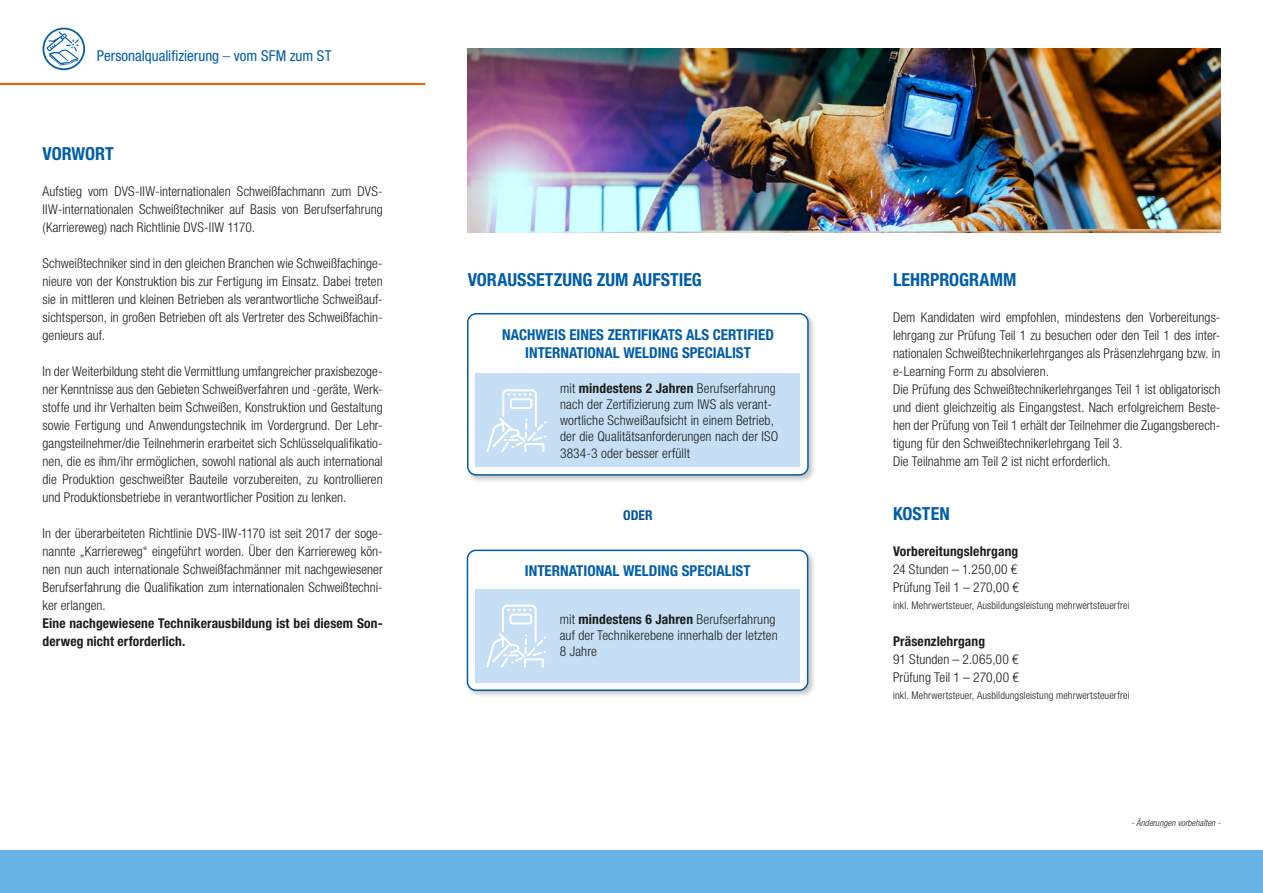
<style>
.page{position:relative;width:1263px;height:893px;background:#fff}
.page>*{position:absolute;margin:0;border:0;box-sizing:border-box;transform-origin:0 0}
.t1{font:700 condensed 18px "Helvetica Neue LT Std";color:#005da9}
.t2{font:700 condensed 15px/18px "Helvetica Neue LT Std";color:#005da9;text-align:center}
.t3{font:condensed 15px "Helvetica Neue LT Std";color:#005da9}
.t4{font:300 condensed 13.5px/18px "Helvetica Neue LT Std";letter-spacing:.005em;color:#1d1d1b}
.t5{font:700 condensed 13.5px/18px "Helvetica Neue LT Std";letter-spacing:.01em;color:#1d1d1b}
.t6{font:700 condensed 13.5px "Helvetica Neue LT Std";color:#004f9f}
.t7{font:300 condensed 10.5px "Helvetica Neue LT Std";letter-spacing:.01em;color:#1d1d1b}
.t8{font:italic 300 condensed 9px "Helvetica Neue LT Std";letter-spacing:.01em;color:#1d1d1b}
.s1{font-weight:300}
.s2{font-weight:700}
</style>
<div class="page">
<div style="left:43px;top:28px;width:42px;height:42px;border:2px solid #005da9;border-radius:50%"></div>
<svg style="left:47px;top:31px;width:32px;height:35px"></svg>
<div style="left:0;top:850px;width:1263px;height:43px;background:#68b5e5"></div>
<img style="left:468px;top:49px;width:752px;height:183px">
<hr style="left:0;top:83px;width:425px;height:2px;background:#ec6708">
<div style="left:465px;top:548px;width:351px;height:151px;background:#1d1d1b;opacity:.25"></div>
<div style="left:467px;top:550px;width:341px;height:140px;background:#fff;border-radius:9px"></div>
<div style="left:467px;top:550px;width:341px;height:141px;border:2px solid #005da9;border-radius:9px"></div>
<div style="left:475px;top:589px;width:324px;height:93px;background:#c7dff5"></div>
<svg style="left:486px;top:605px;width:60px;height:62px"></svg>
<div style="left:465px;top:311px;width:351px;height:172px;background:#1d1d1b;opacity:.25"></div>
<div style="left:468px;top:314px;width:340px;height:161px;background:#fff;border-radius:9px"></div>
<div style="left:467px;top:313px;width:342px;height:163px;border:2px solid #005da9;border-radius:9px"></div>
<div style="left:476px;top:373px;width:324px;height:94px;background:#c7dff5"></div>
<svg style="left:486px;top:389px;width:60px;height:63px"></svg>
<p class="t3" style="left:97px;top:47px;width:236px">Personalqualifizierung <span class="s1">–</span> vom SFM zum ST</p>
<h1 class="t1" style="left:43px;top:143px;width:73px">VORWORT</h1>
<p class="t4" style="left:43px;top:182px;width:342px;text-align:justify">Aufstieg vom DVS-IIW-internationalen Schweißfachmann zum DVS-IIW-internationalen Schweißtechniker auf Basis von Berufserfahrung (Karriereweg) nach Richtlinie DVS-IIW 1170.</p>
<p class="t4" style="left:43px;top:254px;width:342px;text-align:justify">Schweißtechniker sind in den gleichen Branchen wie Schweißfachinge&shy;nieure von der Konstruktion bis zur Fertigung im Einsatz. Dabei treten sie in mittleren und kleinen Betrieben als verantwortliche Schweißauf&shy;sichtsperson, in großen Betrieben oft als Vertreter des Schweißfachin&shy;genieurs auf.</p>
<p class="t4" style="left:43px;top:362px;width:342px;text-align:justify">In der Weiterbildung steht die Vermittlung umfangreicher praxisbezoge&shy;ner Kenntnisse aus den Gebieten Schweißverfahren und -geräte, Werk&shy;stoffe und ihr Verhalten beim Schweißen, Konstruktion und Gestaltung sowie Fertigung und Anwendungstechnik im Vordergrund. Der Lehr&shy;gangsteilnehmer/die Teilnehmerin erarbeitet sich Schlüsselqualifikatio&shy;nen, die es ihm/ihr ermöglichen, sowohl national als auch international die Produktion geschweißter Bauteile vorzubereiten, zu kontrollieren und Produktionsbetriebe in verantwortlicher Position zu lenken.</p>
<p class="t4" style="left:43px;top:524px;width:342px;text-align:justify">In der überarbeiteten Richtlinie DVS-IIW-1170 ist seit 2017 der soge&shy;nannte „Karriereweg“ eingeführt worden. Über den Karriereweg kön&shy;nen nun auch internationale Schweißfachmänner mit nachgewiesener Berufserfahrung die Qualifikation zum internationalen Schweißtechni&shy;ker erlangen.</p>
<p class="t5" style="left:43px;top:614px;width:342px">Eine nachgewiesene Technikerausbildung ist bei diesem Son&shy;derweg nicht erforderlich.</p>
<h1 class="t1" style="left:468px;top:269px;width:236px">VORAUSSETZUNG ZUM AUFSTIEG</h1>
<p class="t2" style="left:502px;top:326px;width:273px">NACHWEIS EINES ZERTIFIKATS ALS CERTIFIED<br>INTERNATIONAL WELDING SPECIALIST</p>
<p class="t4" style="left:560px;top:380px;width:220px;line-height:16.2px">mit <span class="s2">mindestens 2 Jahren</span> Berufserfahrung nach der Zertifizierung zum IWS als verant&shy;wortliche Schweißaufsicht in einem Betrieb, der die Qualitätsanforderungen nach der ISO 3834-3 oder besser erfüllt</p>
<p class="t6" style="left:623px;top:507px;width:31px">ODER</p>
<p class="t2" style="left:525px;top:561px;width:227px">INTERNATIONAL WELDING SPECIALIST</p>
<p class="t4" style="left:560px;top:611px;width:219px;line-height:16.2px">mit <span class="s2">mindestens 6 Jahren</span> Berufserfahrung auf der Technikerebene innerhalb der letzten<br>8 Jahre</p>
<h1 class="t1" style="left:893px;top:269px;width:125px">LEHRPROGRAMM</h1>
<p class="t4" style="left:893px;top:308px;width:329px">Dem Kandidaten wird empfohlen, mindestens den Vorbereitungs&shy;lehrgang zur Prüfung Teil 1 zu besuchen oder den Teil 1 des inter&shy;nationalen Schweißtechnikerlehrganges als Präsenzlehrgang bzw. in e-Learning Form zu absolvieren.<br>Die Prüfung des Schweißtechnikerlehrganges Teil 1 ist obligatorisch und dient gleichzeitig als Eingangstest. Nach erfolgreichem Beste&shy;hen der Prüfung von Teil 1 erhält der Teilnehmer die Zugangsberech&shy;tigung für den Schweißtechnikerlehrgang Teil 3.<br>Die Teilnahme am Teil 2 ist nicht erforderlich.</p>
<h1 class="t1" style="left:893px;top:503px;width:58px">KOSTEN</h1>
<p class="t5" style="left:893px;top:542px;width:127px">Vorbereitungslehrgang</p>
<p class="t4" style="left:893px;top:560px;width:127px">24 Stunden – 1.250,00 €<br>Prüfung Teil 1 – 270,00 €</p>
<p class="t7" style="left:893px;top:599px;width:238px">inkl. Mehrwertsteuer, Ausbildungsleistung mehrwertsteuerfrei</p>
<p class="t5" style="left:893px;top:632px;width:94px">Präsenzlehrgang</p>
<p class="t4" style="left:893px;top:650px;width:127px">91 Stunden – 2.065,00 €<br>Prüfung Teil 1 – 270,00 €</p>
<p class="t7" style="left:893px;top:689px;width:238px">inkl. Mehrwertsteuer, Ausbildungsleistung mehrwertsteuerfrei</p>
<p class="t8" style="left:1131px;top:818px;width:91px">- Änderungen vorbehalten -</p>
</div>
